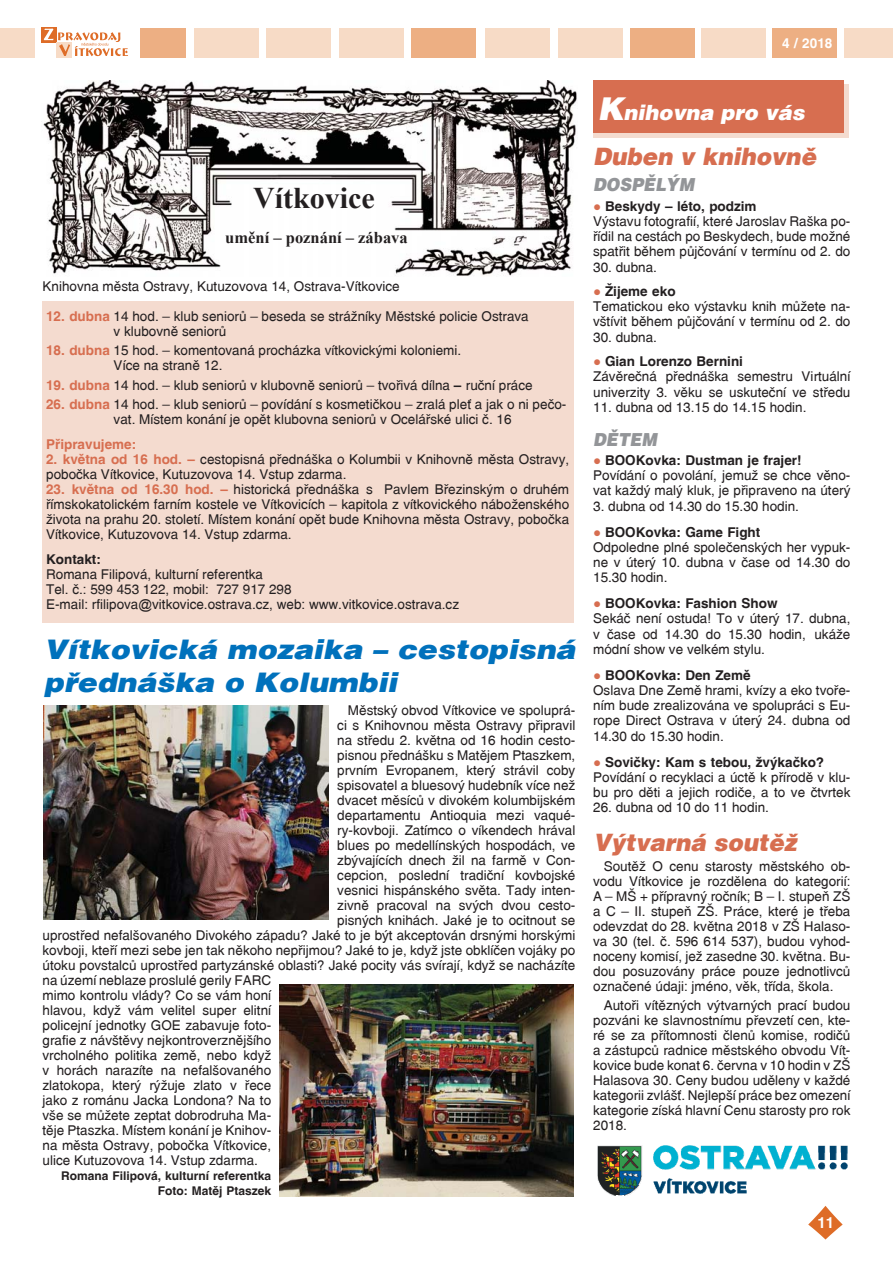
<style>
.page{position:relative;width:893px;height:1263px;background:#fff}
.page>*{position:absolute;margin:0;border:0;box-sizing:border-box;transform-origin:0 0}
.t1{font:700 30px "Times New Roman";color:#231f20}
.t2{font:italic 900 27px/32.4px "Switzerland";color:#0071bc;scale:1.1 1}
.t3{font:italic 900 24px "Switzerland";color:#d76e50;scale:.96 1}
.t4{font:italic 900 21px "Switzerland";color:#fff}
.t5{font:italic 900 18px "Switzerland";color:#939598;scale:.91 1}
.t6{font:700 16.5px "Times New Roman";color:#231f20}
.t7{font:700 15px "Switzerland";color:#fff}
.t8{font:13.5px/15px "Switzerland";color:#231f20}
.t9{font:700 13.5px "Switzerland";color:#d76e50}
.t10{font:700 13.5px "Switzerland";color:#231f20}
.t11{font:700 13.5px "Switzerland";color:#fff}
.t12{font:700 12px/15px "Switzerland";color:#231f20;text-align:right}
.s1{font-weight:700;color:#d76e50}
.s2{font-weight:700}
.s3{font-family:"Arial"}
.s4{font-size:31.5px}
.s5{font-family:"Arial";color:#d76e50}
</style>
<div class="page">
<svg style="left:808px;top:1206px;width:35px;height:33px"></svg>
<div style="left:485px;top:28px;width:65px;height:29px;background:#f7dbc6"></div>
<div style="left:558px;top:28px;width:65px;height:29px;background:#f7dbc6"></div>
<div style="left:630px;top:28px;width:65px;height:29px;background:#edaf83"></div>
<div style="left:266px;top:28px;width:65px;height:29px;background:#f7dbc6"></div>
<div style="left:339px;top:28px;width:65px;height:29px;background:#f7dbc6"></div>
<div style="left:194px;top:28px;width:64px;height:29px;background:#f7dbc6"></div>
<div style="left:141px;top:28px;width:45px;height:29px;background:#edaf83"></div>
<div style="left:0;top:28px;width:34px;height:30px;background:#f7dbc6"></div>
<div style="left:411px;top:28px;width:65px;height:29px;background:#edaf83"></div>
<div style="left:701px;top:28px;width:65px;height:29px;background:#f7dbc6"></div>
<div style="left:772px;top:28px;width:65px;height:29px;background:#edaf83"></div>
<div style="left:844px;top:28px;width:49px;height:29px;background:#f7dbc6"></div>
<svg style="left:41px;top:27px;width:15px;height:15px"></svg>
<div style="left:57px;top:42px;width:15px;height:16px;background:#f7dbc6"></div>
<svg style="left:44px;top:29px;width:84px;height:27px"></svg>
<div style="left:593px;top:84px;width:255px;height:53px;background:#f4dbcf"></div>
<div style="left:593px;top:81px;width:250px;height:52px;background:#d76e50"></div>
<img style="left:43px;top:81px;width:534px;height:195px">
<div style="left:42px;top:302px;width:531px;height:321px;background:#f4dbcf"></div>
<img style="left:44px;top:705px;width:285px;height:214px">
<img style="left:280px;top:985px;width:293px;height:211px">
<img style="left:598px;top:1146px;width:249px;height:50px">
<p class="t11" style="left:782px;top:35px;width:52px">4 / 2018</p>
<h1 class="t1" style="left:253px;top:182px;width:123px">Vítkovice</h1>
<p class="t6" style="left:225px;top:228px;width:184px">umění – poznání – zábava</p>
<p class="t8" style="left:43px;top:279px;width:359px">Knihovna města Ostravy, Kutuzovova 14, Ostrava-Vítkovice</p>
<p class="t8" style="left:114px;top:309px;width:417px;text-indent:-68px"><span class="s1">12. dubna</span> 14 hod. – klub seniorů – beseda se strážníky Městské policie Ostrava v klubovně seniorů</p>
<p class="t8" style="left:114px;top:343px;width:349px;text-indent:-68px"><span class="s1">18. dubna</span> 15 hod. – komentovaná procházka vítkovickými koloniemi.<br>Více na straně 12.</p>
<p class="t8" style="left:46px;top:377px;width:488px"><span class="s1">19. dubna</span> 14 hod. – klub seniorů v klubovně seniorů – tvořivá dílna <span class="s2">–</span> ruční práce</p>
<p class="t8" style="left:114px;top:396px;width:454px;text-indent:-68px"><span class="s1">26. dubna</span> 14 hod. – klub seniorů – povídání s kosmetičkou – zralá pleť a jak o ni pečo&shy;vat. Místem konání je opět klubovna seniorů v Ocelářské ulici č. 16</p>
<p class="t9" style="left:46px;top:436px;width:92px">Připravujeme:</p>
<p class="t8" style="left:46px;top:452px;width:524px"><span class="s1">2. května od 16 hod. –</span> cestopisná přednáška o Kolumbii v Knihovně města Ostravy, pobočka Vítkovice, Kutuzovova 14. Vstup zdarma.</p>
<p class="t8" style="left:46px;top:482px;width:524px;text-align:justify"><span class="s1">23. května od 16.30 hod. –</span> historická přednáška s Pavlem Březinským o druhém římskokatolickém farním kostele ve Vítkovicích – kapitola z vítkovického náboženského života na prahu 20. století. Místem konání opět bude Knihovna města Ostravy, pobočka Vítkovice, Kutuzovova 14. Vstup zdarma.</p>
<p class="t10" style="left:46px;top:551px;width:56px">Kontakt:</p>
<p class="t8" style="left:46px;top:567px;width:414px">Romana Filipová, kulturní referentka<br>Tel. č.: 599 453 122, mobil: 727 917 298<br>E-mail: rfilipova<span class="s3">@</span>vitkovice.ostrava.cz, web: www.vitkovice.ostrava.cz</p>
<h2 class="t2" style="left:44px;top:634px;width:485px">Vítkovická mozaika – cestopisná přednáška o Kolumbii</h2>
<p class="t8" style="left:348px;top:703px;width:229px">Městský obvod Vítkovice ve spoluprá-</p>
<p class="t8" style="left:337px;top:718px;width:240px">ci s Knihovnou města Ostravy připravil</p>
<p class="t8" style="left:337px;top:733px;width:240px">na středu 2. května od 16 hodin cesto-</p>
<p class="t8" style="left:337px;top:748px;width:240px">pisnou přednášku s Matějem Ptaszkem,</p>
<p class="t8" style="left:337px;top:763px;width:240px">prvním Evropanem, který strávil coby</p>
<p class="t8" style="left:337px;top:778px;width:240px">spisovatel a bluesový hudebník více než</p>
<p class="t8" style="left:337px;top:793px;width:240px">dvacet měsíců v divokém kolumbijském</p>
<p class="t8" style="left:337px;top:808px;width:240px">departamentu Antioquia mezi vaqué-</p>
<p class="t8" style="left:337px;top:823px;width:240px">ry-kovboji. Zatímco o víkendech hrával</p>
<p class="t8" style="left:337px;top:838px;width:240px">blues po medellínských hospodách, ve</p>
<p class="t8" style="left:337px;top:853px;width:240px">zbývajících dnech žil na farmě v Con-</p>
<p class="t8" style="left:337px;top:868px;width:240px">cepcion, poslední tradiční kovbojské</p>
<p class="t8" style="left:337px;top:883px;width:240px">vesnici hispánského světa. Tady inten-</p>
<p class="t8" style="left:337px;top:898px;width:240px">zivně pracoval na svých dvou cesto-</p>
<p class="t8" style="left:337px;top:913px;width:240px">pisných knihách. Jaké je to ocitnout se</p>
<p class="t8" style="left:43px;top:928px;width:534px">uprostřed nefalšovaného Divokého západu? Jaké to je být akceptován drsnými horskými</p>
<p class="t8" style="left:43px;top:943px;width:534px">kovboji, kteří mezi sebe jen tak někoho nepřijmou? Jaké to je, když jste obklíčen vojáky po</p>
<p class="t8" style="left:43px;top:958px;width:534px">útoku povstalců uprostřed partyzánské oblasti? Jaké pocity vás svírají, když se nacházíte</p>
<p class="t8" style="left:43px;top:973px;width:230px">na území neblaze proslulé gerily FARC</p>
<p class="t8" style="left:43px;top:988px;width:230px">mimo kontrolu vlády? Co se vám honí</p>
<p class="t8" style="left:43px;top:1003px;width:230px">hlavou, když vám velitel super elitní</p>
<p class="t8" style="left:43px;top:1018px;width:230px">policejní jednotky GOE zabavuje foto-</p>
<p class="t8" style="left:43px;top:1033px;width:230px">grafie z návštěvy nejkontroverznějšího</p>
<p class="t8" style="left:43px;top:1048px;width:230px">vrcholného politika země, nebo když</p>
<p class="t8" style="left:43px;top:1063px;width:230px">v horách narazíte na nefalšovaného</p>
<p class="t8" style="left:43px;top:1078px;width:230px">zlatokopa, který rýžuje zlato v řece</p>
<p class="t8" style="left:43px;top:1093px;width:230px">jako z románu Jacka Londona? Na to</p>
<p class="t8" style="left:43px;top:1108px;width:230px">vše se můžete zeptat dobrodruha Ma-</p>
<p class="t8" style="left:43px;top:1123px;width:230px">těje Ptaszka. Místem konání je Knihov-</p>
<p class="t8" style="left:43px;top:1138px;width:230px">na města Ostravy, pobočka Vítkovice,</p>
<p class="t8" style="left:43px;top:1153px;width:217px">ulice Kutuzovova 14. Vstup zdarma.</p>
<p class="t12" style="left:61px;top:1168px;width:212px">Romana Filipová, kulturní referentka<br>Foto: Matěj Ptaszek</p>
<h3 class="t4" style="left:597px;top:100px;width:209px"><span class="s4">K</span>nihovna pro vás</h3>
<h3 class="t3" style="left:593px;top:142px;width:234px">Duben v knihovně</h3>
<h3 class="t5" style="left:593px;top:174px;width:112px">DOSPĚLÝM</h3>
<p class="t8" style="left:593px;top:198px;width:259px"><span class="s5">●</span> <span class="s2">Beskydy – léto, podzim<br></span>Výstavu fotografií, které Jaroslav Raška po&shy;řídil na cestách po Beskydech, bude možné spatřit během půjčová ní v termínu od 2. do</p>
<p class="t8" style="left:593px;top:259px;width:65px">30. dubna.</p>
<p class="t8" style="left:593px;top:284px;width:259px"><span class="s5">●</span> <span class="s2">Žijeme eko<br></span>Tematickou eko výstavku knih můžete na&shy;vštívit během půjčování v termínu od 2. do</p>
<p class="t8" style="left:593px;top:329px;width:65px">30. dubna.</p>
<p class="t8" style="left:593px;top:354px;width:259px"><span class="s5">●</span> <span class="s2">Gian Lorenzo Bernini<br></span>Závěrečná přednáška semestru Virtuální univerzity 3. věku se uskuteční ve středu</p>
<p class="t8" style="left:593px;top:399px;width:215px">11. dubna od 13.15 do 14.15 hodin.</p>
<h3 class="t5" style="left:593px;top:428px;width:72px">DĚTEM</h3>
<p class="t8" style="left:593px;top:453px;width:259px"><span class="s5">●</span> <span class="s2">BOOKovka: Dustman je frajer!<br></span>Povídání o povolání, jemuž se chce věno&shy;vat každý malý kluk, je připraveno na úterý</p>
<p class="t8" style="left:593px;top:498px;width:207px">3. dubna od 14.30 do 15.30 hodin.</p>
<p class="t8" style="left:593px;top:524px;width:259px"><span class="s5">●</span> <span class="s2">BOOKovka: Game Fight<br></span>Odpoledne plné společenských her vypuk&shy;ne v úterý 10. dubna v čase od 14.30 do<br>15.30 hodin.</p>
<p class="t8" style="left:593px;top:596px;width:259px"><span class="s5">●</span> <span class="s2">BOOKovka: Fashion Show<br></span>Sekáč není ostuda! To v úterý 17. dubna, v čase od 14.30 do 15.30 hodin, ukáže módní show ve velkém stylu.</p>
<p class="t8" style="left:593px;top:667px;width:259px"><span class="s5">●</span> <span class="s2">BOOKovka: Den Země<br></span>Oslava Dne Země hrami, kvízy a eko tvoře&shy;ním bude zrealizována ve spolupráci s Eu&shy;rope Direct Ostrava v úterý 24. dubna od<br>14.30 do 15.30 hodin.</p>
<p class="t8" style="left:593px;top:754px;width:259px"><span class="s5">●</span> <span class="s2">Sovičky: Kam s tebou, žvýkačko?<br></span>Povídání o recyklaci a úctě k přírodě v klu&shy;bu pro děti a jejich rodiče, a to ve čtvrtek</p>
<p class="t8" style="left:593px;top:800px;width:177px">26. dubna od 10 do 11 hodin.</p>
<h3 class="t3" style="left:593px;top:828px;width:214px">Výtvarná soutěž</h3>
<p class="t8" style="left:593px;top:858px;width:259px;text-align:justify;text-indent:11px">Soutěž O cenu starosty městského ob&shy;vodu Vítkovice je rozdělena do kategorií:<br>A – MŠ + přípravný ročník; B – I. stupeň ZŠ a C – II. stupeň ZŠ. Práce, které je třeba odevzdat do 28. května 2018 v ZŠ Halaso&shy;va 30 (tel. č. 596 614 537), budou vyhod&shy;noceny komisí, jež zasedne 30. května. Bu&shy;dou posuzovány práce pouze jednotlivců označené údaji: jméno, věk, třída, škola.</p>
<p class="t8" style="left:593px;top:998px;width:259px;text-align:justify;text-indent:11px">Autoři vítězných výtvarných prací budou pozváni ke slavnostnímu převzetí cen, kte&shy;ré se za přítomnosti členů komise, rodičů a zástupců radnice městského obvodu Vít&shy;kovice bude konat 6. června v 10 hodin v ZŠ Halasova 30. Ceny budou uděleny v každé kategorii zvlášť. Nejlepší práce bez omezení kategorie získá hlavní Cenu starosty pro rok 2018.</p>
<p class="t7" style="left:817px;top:1213px;width:18px">11</p>
</div>
